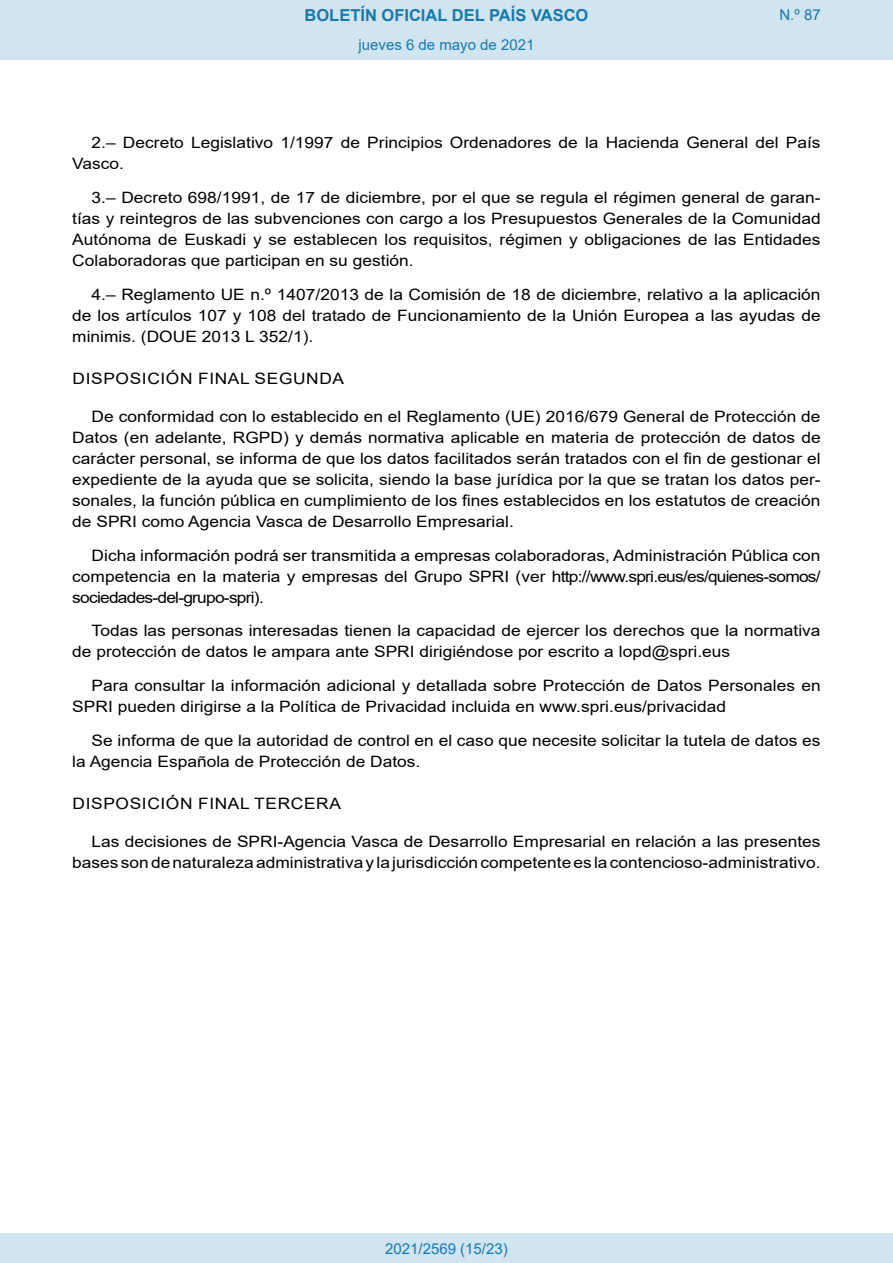
<style>
.page{position:relative;width:893px;height:1263px;background:#fff}
.page>*{position:absolute;margin:0;border:0;box-sizing:border-box;transform-origin:0 0}
.t1{font:700 16.5px "Arial";color:#1879ad}
.BOPVDetalle{font:15.6px/21px "Arial";color:#000;scale:1.11 1}
.BOPVDisposicion{font:15.6px "Arial";letter-spacing:.035em;color:#000;scale:1.11 1}
.Paginacion_Centro{font:15px "Arial";color:#1879ad}
</style>
<div class="page">
<div style="left:0;top:0;width:893px;height:60px;background:#d0e5f0"></div>
<div style="left:0;top:1233px;width:893px;height:30px;background:#d0e5f0"></div>
<p class="t1" style="left:305px;top:3px;width:285px">BOLETÍN OFICIAL DEL PAÍS VASCO</p>
<p class="Paginacion_Centro" style="left:358px;top:35px;width:177px">jueves 6 de mayo de 2021</p>
<p class="Paginacion_Centro" style="left:779px;top:5px;width:43px">N.º 87</p>
<p class="BOPVDetalle" style="left:72px;top:132px;width:676px;text-indent:19px">2.– Decreto Legislativo 1/1997 de Principios Ordenadores de la Hacienda General del País<br>Vasco.</p>
<p class="BOPVDetalle" style="left:72px;top:187px;width:676px;text-align:justify;text-indent:19px">3.– Decreto 698/1991, de 17 de diciembre, por el que se regula el régimen general de garan&shy;tías y reintegros de las subvenciones con cargo a los Presupuestos Generales de la Comunidad Autónoma de Euskadi y se establecen los requisitos, régimen y obligaciones de las Entidades Colaboradoras que participan en su gestión.</p>
<p class="BOPVDetalle" style="left:72px;top:284px;width:676px;text-align:justify;text-indent:19px">4.– Reglamento UE n.º 1407/2013 de la Comisión de 18 de diciembre, relativo a la aplicación de los artículos 107 y 108 del tratado de Funcionamiento de la Unión Europea a las ayudas de minimis. (DOUE 2013 L 352/1).</p>
<p class="BOPVDisposicion" style="left:73px;top:368px;width:246px">DISPOSICIÓN FINAL SEGUNDA</p>
<p class="BOPVDetalle" style="left:72px;top:406px;width:676px;text-align:justify;text-indent:19px">De conformidad con lo establecido en el Reglamento (UE) 2016/679 General de Protección de Datos (en adelante, RGPD) y demás normativa aplicable en materia de protección de datos de carácter personal, se informa de que los datos facilitados serán tratados con el fin de gestionar el expediente de la ayuda que se solicita, siendo la base jurídica por la que se tratan los datos per&shy;sonales, la función pública en cumplimiento de los fines establecidos en los estatutos de creación de SPRI como Agencia Vasca de Desarrollo Empresarial.</p>
<p class="BOPVDetalle" style="left:72px;top:545px;width:676px;text-align:justify;text-indent:19px">Dicha información podrá ser transmitida a empresas colaboradoras, Administración Pública con competencia en la materia y empresas del Grupo SPRI (ver http://www.spri.eus/es/quienes-somos/ sociedades-del-grupo-spri).</p>
<p class="BOPVDetalle" style="left:72px;top:620px;width:676px;text-indent:19px">Todas las personas interesadas tienen la capacidad de ejercer los derechos que la normativa de protección de datos le ampara ante SPRI dirigiéndose por escrito a lopd@spri.eus</p>
<p class="BOPVDetalle" style="left:72px;top:675px;width:676px;text-indent:19px">Para consultar la información adicional y detallada sobre Protección de Datos Personales en<br>SPRI pueden dirigirse a la Política de Privacidad incluida en www.spri.eus/privacidad</p>
<p class="BOPVDetalle" style="left:72px;top:730px;width:676px;text-indent:19px">Se informa de que la autoridad de control en el caso que necesite solicitar la tutela de datos es la Agencia Española de Protección de Datos.</p>
<p class="BOPVDisposicion" style="left:73px;top:793px;width:243px">DISPOSICIÓN FINAL TERCERA</p>
<p class="BOPVDetalle" style="left:72px;top:831px;width:676px;text-align:right">Las decisiones de SPRI-Agencia Vasca de Desarrollo Empresarial en relación a las presentes bases son de naturaleza administrativa y la jurisdicción competente es la contencioso-administrativo.</p>
<p class="Paginacion_Centro" style="left:385px;top:1238px;width:124px">2021/2569 (15/23)</p>
</div>
